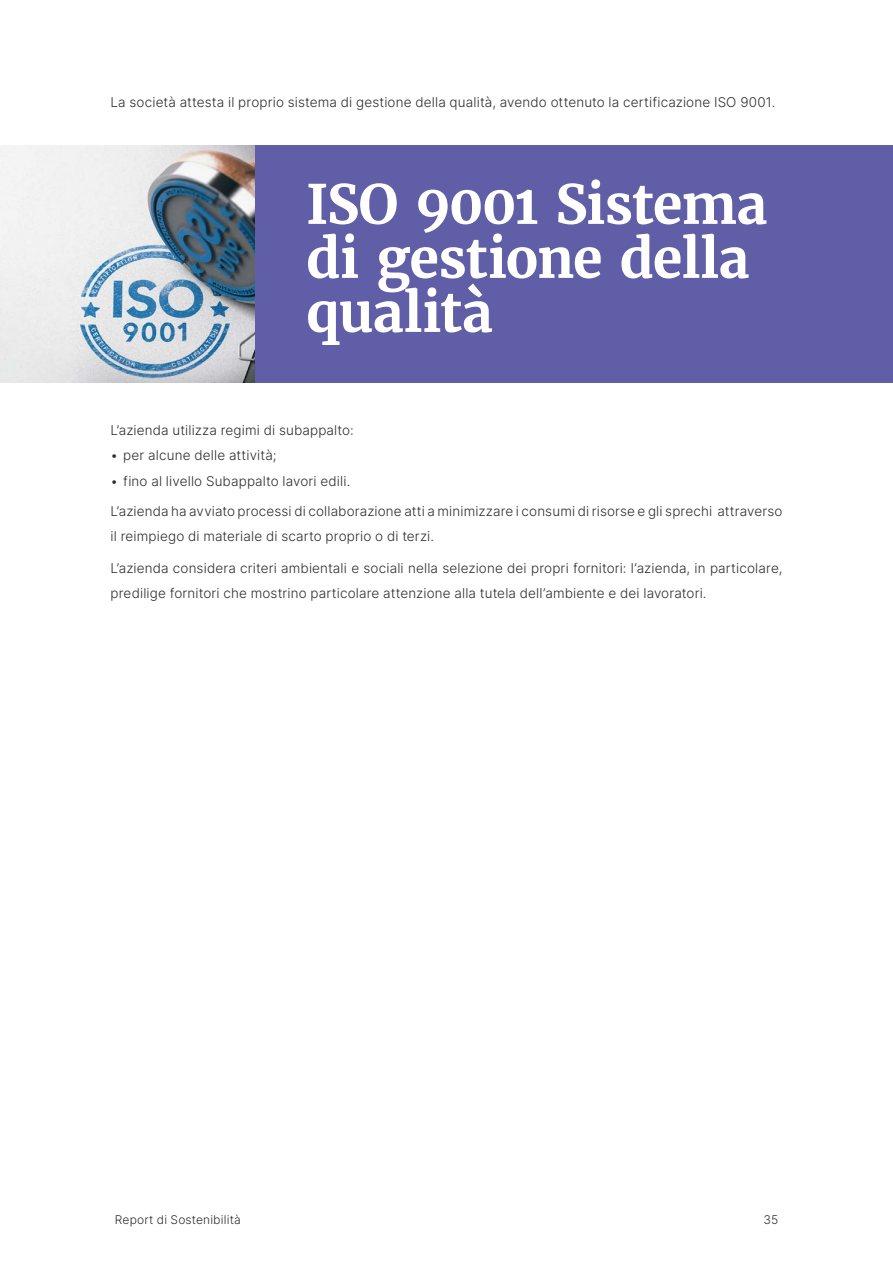
<style>
.page{position:relative;width:893px;height:1263px;background:#fff}
.page>*{position:absolute;margin:0;border:0;box-sizing:border-box;transform-origin:0 0}
.t1{font:700 54px/54px "Merriweather";letter-spacing:-.02em;color:#fff}
.t2{font:300 13.5px/25.5px "Inter";letter-spacing:.01em;color:#2e2d2c}
.t3{font:300 12px "Inter";letter-spacing:.015em;color:#2e2d2c}
</style>
<div class="page">
<img style="left:0;top:145px;width:255px;height:238px">
<div style="left:255px;top:145px;width:638px;height:238px;background:#605ea6"></div>
<p class="t2" style="left:111px;top:89px;width:666px">La società attesta il proprio sistema di gestione della qualità, avendo ottenuto la certificazione ISO 9001.</p>
<h1 class="t1" style="left:306px;top:177px;width:463px">ISO 9001 Sistema di gestione della qualità</h1>
<p class="t2" style="left:111px;top:417px;width:245px">L’azienda utilizza regimi di subappalto:</p>
<p class="t2" style="left:111px;top:442px;width:167px">• per alcune delle attività;</p>
<p class="t2" style="left:111px;top:468px;width:241px">• fino al livello Subappalto lavori edili.</p>
<p class="t2" style="left:111px;top:498px;width:673px">L’azienda ha avviato processi di collaborazione atti a minimizzare i consumi di risorse e gli sprechi attraverso il reimpiego di materiale di scarto proprio o di terzi.</p>
<p class="t2" style="left:111px;top:555px;width:673px">L’azienda considera criteri ambientali e sociali nella selezione dei propri fornitori: l’azienda, in particolare, predilige fornitori che mostrino particolare attenzione alla tutela dell’ambiente e dei lavoratori.</p>
<p class="t3" style="left:115px;top:1211px;width:128px">Report di Sostenibilità</p>
<p class="t3" style="left:763px;top:1211px;width:16px">35</p>
</div>
